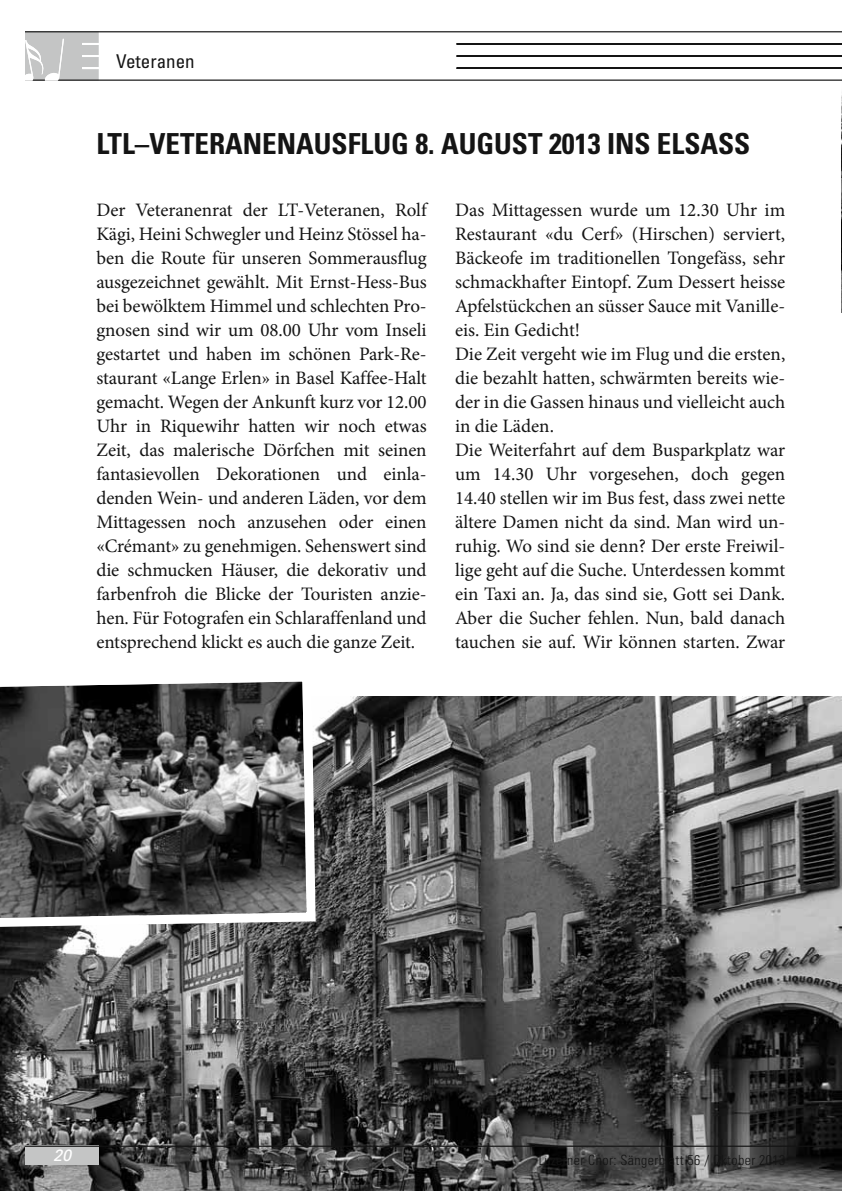
<style>
.page{position:relative;width:842px;height:1191px;background:#fff}
.page>*{position:absolute;margin:0;border:0;box-sizing:border-box;transform-origin:0 0}
.t1{font:700 condensed 29px "Univers";color:#141414}
.t2{font:19px/24px "Minion Pro";color:#141414;text-align:justify}
.t3{font:condensed 19px "Univers";color:#141414}
.t4{font:italic 16.4px "Univers";color:#fff}
.t5{font:300 condensed 14px "Univers";letter-spacing:.03em;color:#141414}
</style>
<div class="page">
<img style="left:0;top:696px;width:842px;height:495px">
<img style="left:841px;top:79px;width:1px;height:233px">
<hr style="left:26px;top:80px;width:816px;height:1px;background:#141414">
<svg style="left:26px;top:32px;width:73px;height:49px;background:#c7c8c8"></svg>
<hr style="left:456px;top:43px;width:386px;height:2px;background:#141414">
<hr style="left:26px;top:31px;width:816px;height:1px;background:#141414">
<hr style="left:456px;top:55px;width:386px;height:2px;background:#141414">
<hr style="left:456px;top:67px;width:386px;height:2px;background:#141414">
<svg style="left:0;top:681px;width:320px;height:251px;background:#525252"></svg>
<div style="left:26px;top:1145px;width:73px;height:20px;background:#c4c5c5"></div>
<hr style="left:26px;top:1145px;width:816px;height:1px;background:#141414">
<p class="t3" style="left:116px;top:50px;width:80px">Veteranen</p>
<h1 class="t1" style="left:96px;top:125px;width:199px">LTL–VETERAN ENAUS</h1>
<h1 class="t1" style="left:348px;top:125px;width:274px">FLU G 8. AUGUST 2013 INS</h1>
<h1 class="t1" style="left:657px;top:125px;width:17px">ELSASS</h1>
<p class="t2" style="left:96px;top:198px;width:332px">Der Veteranenrat der LT-Veteranen, Rolf Kägi, Heini Schwegler und Heinz Stössel ha&shy;ben die Route für unseren Sommerausflug ausgezeichnet gewählt. Mit Ernst-Hess-Bus bei bewölktem Himmel und schlechten Pro&shy;gnosen sind wir um 08.00 Uhr vom Inseli gestartet und haben im schönen Park-Re&shy;staurant «Lange Erlen» in Basel Kaffee-Halt gemacht. Wegen der Ankunft kurz vor 12.00<br>Uhr in Riquewihr hatten wir noch etwas Zeit, das malerische Dörfchen mit seinen fantasievollen Dekorationen und einla&shy;denden Wein- und anderen Läden, vor dem Mittagessen noch anzusehen oder einen «Crémant» zu genehmigen. Sehenswert sind die schmucken Häuser, die dekorativ und farbenfroh die Blicke der Touristen anzie&shy;hen. Für Fotografen ein Schlaraffenland und entsprechend klickt es auch die ganze Zeit.</p>
<p class="t2" style="left:455px;top:198px;width:332px;text-align:left">Das Mittagessen wurde um 12.30 Uhr im Restaurant «du Cerf» (Hirschen) serviert, Bäckeofe im traditionellen Tongefäss, sehr schmackhafter Eintopf. Zum Dessert heisse Apfelstückchen an süsser Sauce mit Vanille&shy;eis. Ein Gedicht!<br>Die Zeit vergeht wie im Flug und die ersten, die bezahlt hatten, schwärmten bereits wie&shy;der in die Gassen hinaus und vielleicht auch in die Läden.<br>Die Weiterfahrt auf dem Busparkplatz war um 14.30 Uhr vorgesehen, doch gegen 14.40 stellen wir im Bus fest, dass zwei nette ältere Damen nicht da sind. Man wird un&shy;ruhig. Wo sind sie denn? Der erste Freiwil&shy;lige geht auf die Suche. Unterdessen kommt ein Taxi an. Ja, das sind sie, Gott sei Dank.<br>Aber die Sucher fehlen. Nun, bald danach tauchen sie auf. Wir können starten. Zwar</p>
<p class="t4" style="left:53px;top:1145px;width:20px">20</p>
<p class="t5" style="left:539px;top:1151px;width:248px">Luzerner Chor: Sängerblatt 56 / Oktober 2013</p>
</div>
